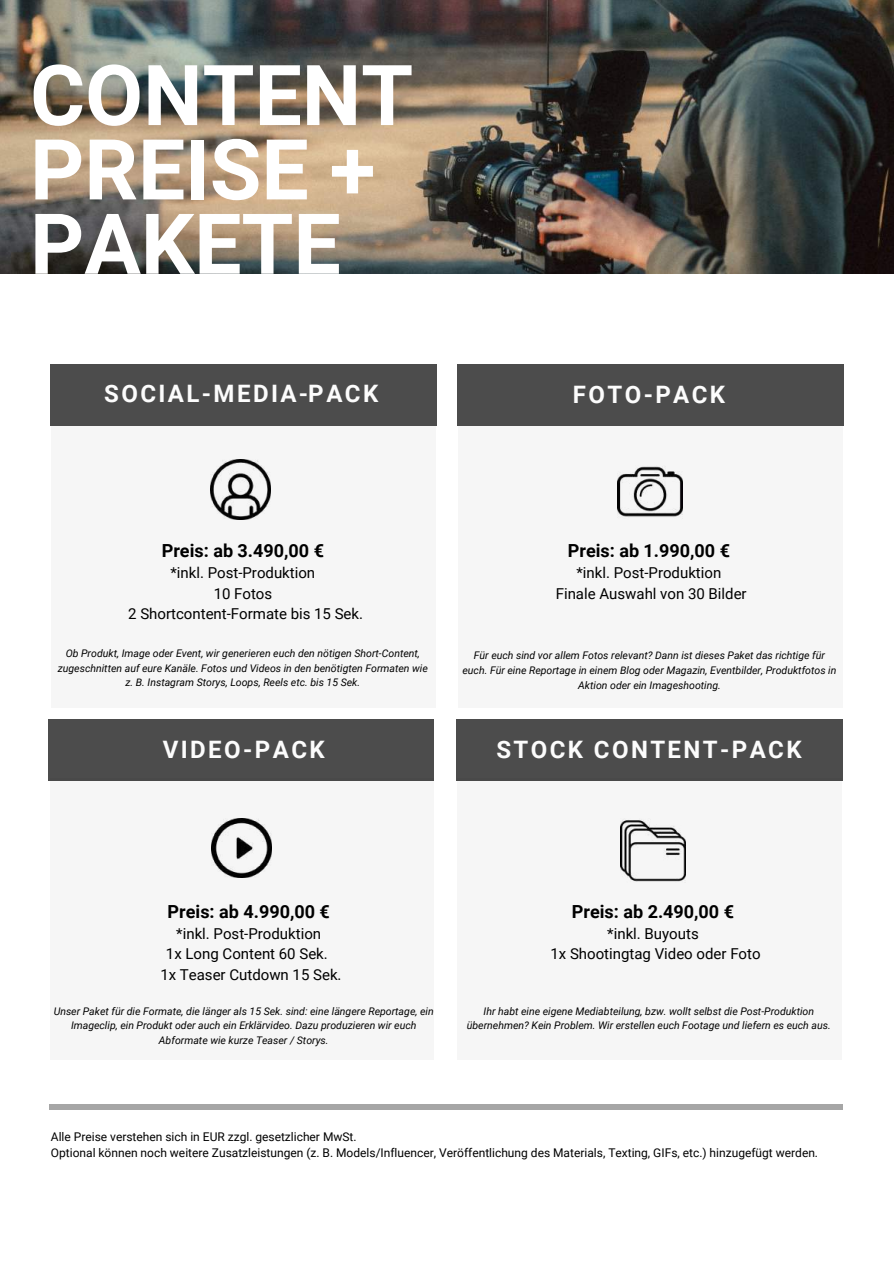
<style>
.page{position:relative;width:894px;height:1264px;background:#fff}
.page>*{position:absolute;margin:0;border:0;box-sizing:border-box;transform-origin:0 0}
.t1{font:700 84px/74.2px "Roboto";color:#fff}
.t2{font:700 24px "Roboto";letter-spacing:.1em;color:#fcfcfc}
.t3{font:700 18px "Roboto";color:#000}
.t4{font:15px/20.2px "Roboto";color:#000;text-align:center}
.t5{font:12px/15.6px "Roboto";color:#000}
.t6{font:italic 10.5px/14.7px "Roboto";color:#000;text-align:center}
</style>
<div class="page">
<div style="left:50px;top:363px;width:386px;height:62px;background:#4c4c4c"></div>
<div style="left:458px;top:426px;width:384px;height:281px;background:#f6f6f6"></div>
<div style="left:457px;top:363px;width:386px;height:62px;background:#4c4c4c"></div>
<div style="left:49px;top:718px;width:385px;height:62px;background:#4c4c4c"></div>
<div style="left:456px;top:718px;width:386px;height:62px;background:#4c4c4c"></div>
<div style="left:51px;top:777px;width:383px;height:282px;background:#f6f6f6"></div>
<div style="left:51px;top:426px;width:384px;height:281px;background:#f6f6f6"></div>
<img style="left:211px;top:459px;width:59px;height:60px">
<img style="left:617px;top:466px;width:65px;height:51px">
<img style="left:211px;top:818px;width:60px;height:59px">
<div style="left:457px;top:777px;width:383px;height:282px;background:#f6f6f6"></div>
<img style="left:620px;top:820px;width:65px;height:62px">
<img style="left:0;top:0;width:893px;height:273px">
<div style="left:49px;top:1104px;width:794px;height:5px;background:#a6a6a6"></div>
<h1 class="t1" style="left:30px;top:59px;width:384px">CONTENT<br>PREISE +<br>PAKETE</h1>
<h2 class="t2" style="left:104px;top:380px;width:275px">SOCIAL-MEDIA-PACK</h2>
<h2 class="t2" style="left:572px;top:380px;width:154px">FOTO-PACK</h2>
<h3 class="t3" style="left:162px;top:540px;width:164px">Preis: ab 3.490,00 €</h3>
<h3 class="t4" style="left:128px;top:563px;width:236px">*inkl. Post-Produktion<br>10 Fotos<br>2 Shortcontent-Formate bis 15 Sek.</h3>
<p class="t6" style="left:58px;top:646px;width:371px">Ob Produkt, Image oder Event, wir generieren euch den nötigen Short-Content, zugeschnitten auf eure Kanäle. Fotos und Videos in den benötigten Formaten wie z. B. Instagram Storys, Loops, Reels etc. bis 15 Sek.</p>
<h3 class="t3" style="left:567px;top:540px;width:164px">Preis: ab 1.990,00 €</h3>
<h3 class="t4" style="left:555px;top:563px;width:192px">*inkl. Post-Produktion<br>Finale Auswahl von 30 Bilder</h3>
<p class="t6" style="left:462px;top:648px;width:375px">Für euch sind vor allem Fotos relevant? Dann ist dieses Paket das richtige für euch. Für eine Reportage in einem Blog oder Magazin, Eventbilder, Produktfotos in<br>Aktion oder ein Imageshooting.</p>
<h2 class="t2" style="left:163px;top:735px;width:163px">VIDEO-PACK</h2>
<h2 class="t2" style="left:496px;top:735px;width:307px">STOCK CONTENT-PACK</h2>
<h3 class="t3" style="left:167px;top:900px;width:164px">Preis: ab 4.990,00 €</h3>
<h3 class="t4" style="left:160px;top:923px;width:183px">*inkl. Post-Produktion<br>1x Long Content 60 Sek.<br>1x Teaser Cutdown 15 Sek.</h3>
<h3 class="t3" style="left:571px;top:900px;width:164px">Preis: ab 2.490,00 €</h3>
<h3 class="t4" style="left:550px;top:923px;width:212px">*inkl. Buyouts<br>1x Shootingtag Video oder Foto</h3>
<p class="t6" style="left:54px;top:1003px;width:381px">Unser Paket für die Formate, die länger als 15 Sek. sind: eine längere Reportage, ein<br>Imageclip, ein Produkt oder auch ein Erklärvideo. Dazu produzieren wir euch<br>Abformate wie kurze Teaser / Storys.</p>
<p class="t6" style="left:467px;top:1003px;width:365px">Ihr habt eine eigene Mediabteilung, bzw. wollt selbst die Post-Produktion übernehmen? Kein Problem. Wir erstellen euch Footage und liefern es euch aus.</p>
<p class="t5" style="left:51px;top:1129px;width:768px">Alle Preise verstehen sich in EUR zzgl. gesetzlicher MwSt.<br>Optional können noch weitere Zusatzleistungen (z. B. Models/Influencer, Veröffentlichung des Materials, Texting, GIFs, etc.) hinzugefügt werden.</p>
</div>
